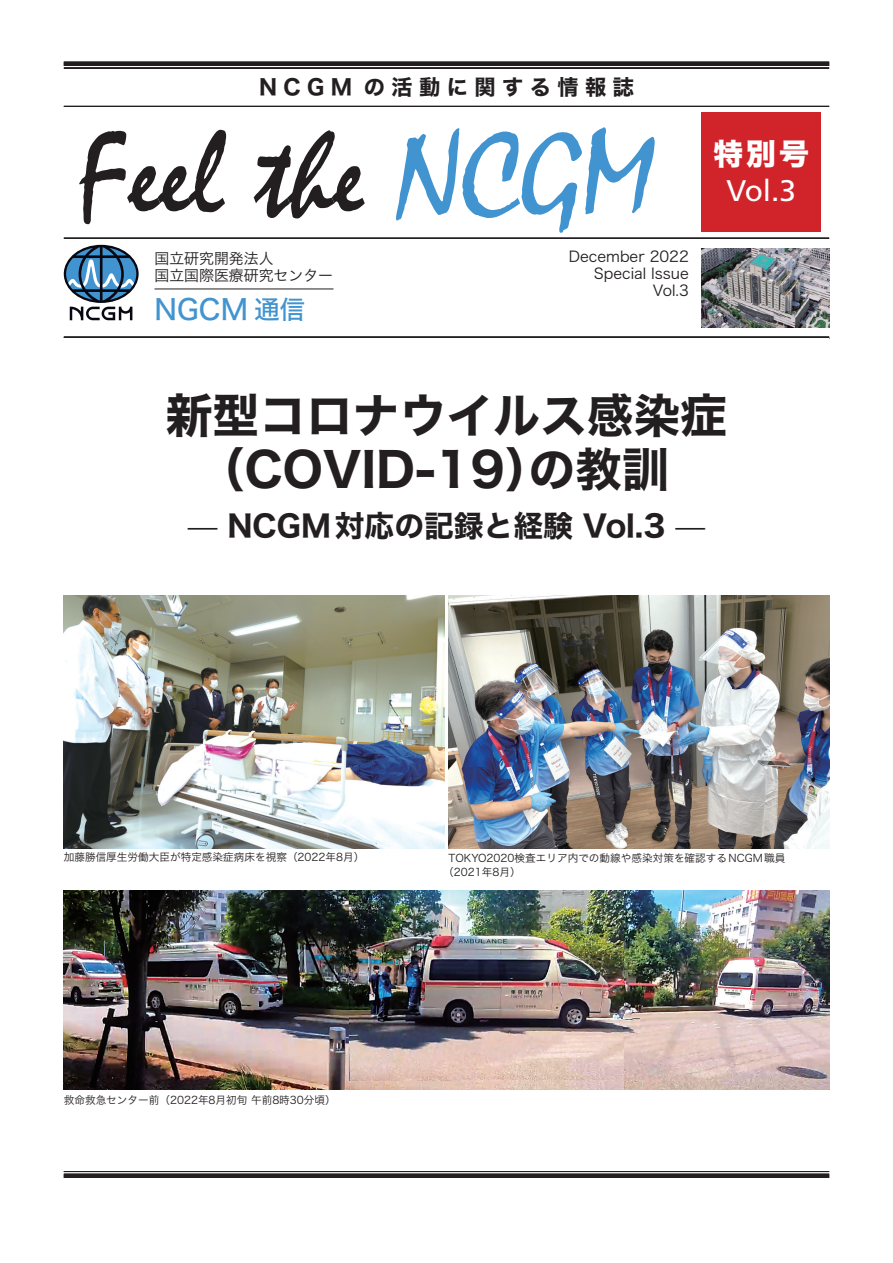
<style>
.page{position:relative;width:893px;height:1263px;background:#fff}
.page>*{position:absolute;margin:0;border:0;box-sizing:border-box;transform-origin:0 0}
.t1{font:124.35px "Mistral";color:#231f20}
.t2{font:46.8px/53.1px "Hira Kaku Std W7";color:#231f20;text-align:center}
.t3{font:29.7px "Hira Kaku Std W7";color:#231f20}
.t4{font:29.7px "Frutiger LT Pro";color:#fff}
.t5{font:29.7px "Hira Kaku Std W8";color:#fff}
.t6{font:28.2px "Hira Kaku Std W5";color:#4194d0}
.t7{font:21.3px "Hira Kaku Std W7";letter-spacing:.3em;color:#231f20}
.t8{font:14.85px "Hira Kaku Std W3";color:#231f20}
.本文{font:10.65px/13.8px "Hira Kaku Std W3";color:#231f20}
.s1{color:#4194d0}
.s2{font-size:25.5px}
.s3{font-family:"Hira Kaku Std W2"}
</style>
<div class="page">
<hr style="left:64px;top:1174px;width:765px;height:4px;background:#231f20">
<hr style="left:64px;top:1171px;width:765px;height:1px;background:#231f20">
<hr style="left:64px;top:238px;width:765px;height:1px;background:#231f20">
<hr style="left:64px;top:337px;width:765px;height:2px;background:#231f20">
<hr style="left:64px;top:62px;width:765px;height:4px;background:#231f20">
<hr style="left:64px;top:68px;width:765px;height:1px;background:#231f20">
<hr style="left:64px;top:106px;width:765px;height:1px;background:#231f20">
<div style="left:702px;top:113px;width:119px;height:119px;background:#d1232a"></div>
<img style="left:702px;top:249px;width:127px;height:78px">
<svg style="left:64px;top:245px;width:75px;height:75px"></svg>
<hr style="left:154px;top:289px;width:179px;height:1px;background:#231f20">
<div style="left:64px;top:338px;width:765px;height:257px;background:#fff"></div>
<img style="left:64px;top:595px;width:380px;height:253px">
<img style="left:449px;top:595px;width:380px;height:253px">
<img style="left:64px;top:891px;width:765px;height:199px">
<p class="t7" style="left:259px;top:71px;width:376px">NCGM の活動に関する情報誌</p>
<p class="t1" style="left:78px;top:107px;width:579px">Feel the <span class="s1">NCGM</span></p>
<p class="t5" style="left:713px;top:137px;width:97px">特別号</p>
<p class="t4" style="left:726px;top:173px;width:71px">Vol.3</p>
<p class="t8" style="left:154px;top:247px;width:121px">国立研究開発法人</p>
<p class="t8" style="left:154px;top:264px;width:180px">国立国際医療研究センター</p>
<p class="t6" style="left:154px;top:288px;width:152px">NGCM <span class="s2">通信</span></p>
<p class="t8" style="left:569px;top:245px;width:122px">December 2022</p>
<p class="t8" style="left:594px;top:262px;width:97px">Special Issue</p>
<p class="t8" style="left:653px;top:279px;width:38px">Vol.3</p>
<p class="t2" style="left:166px;top:391px;width:563px">新型コロナウイルス感染症（COVID-19）の教訓</p>
<p class="t3" style="left:188px;top:503px;width:519px"><span class="s3">—</span> NCGM対応の記録と経験 Vol.3 <span class="s3">—</span></p>
<p class="本文" style="left:64px;top:850px;width:302px">加藤勝信厚生労働大臣が特定感染症病床を視察（2022年8月）</p>
<p class="本文" style="left:443px;top:851px;width:344px;text-indent:5px">TOKYO2020検査エリア内での動線や感染対策を確認するNCGM職員（2021年8月）</p>
<p class="本文" style="left:64px;top:1092px;width:274px">救命救急センター前（2022年8月初旬 午前8時30分頃）</p>
</div>
